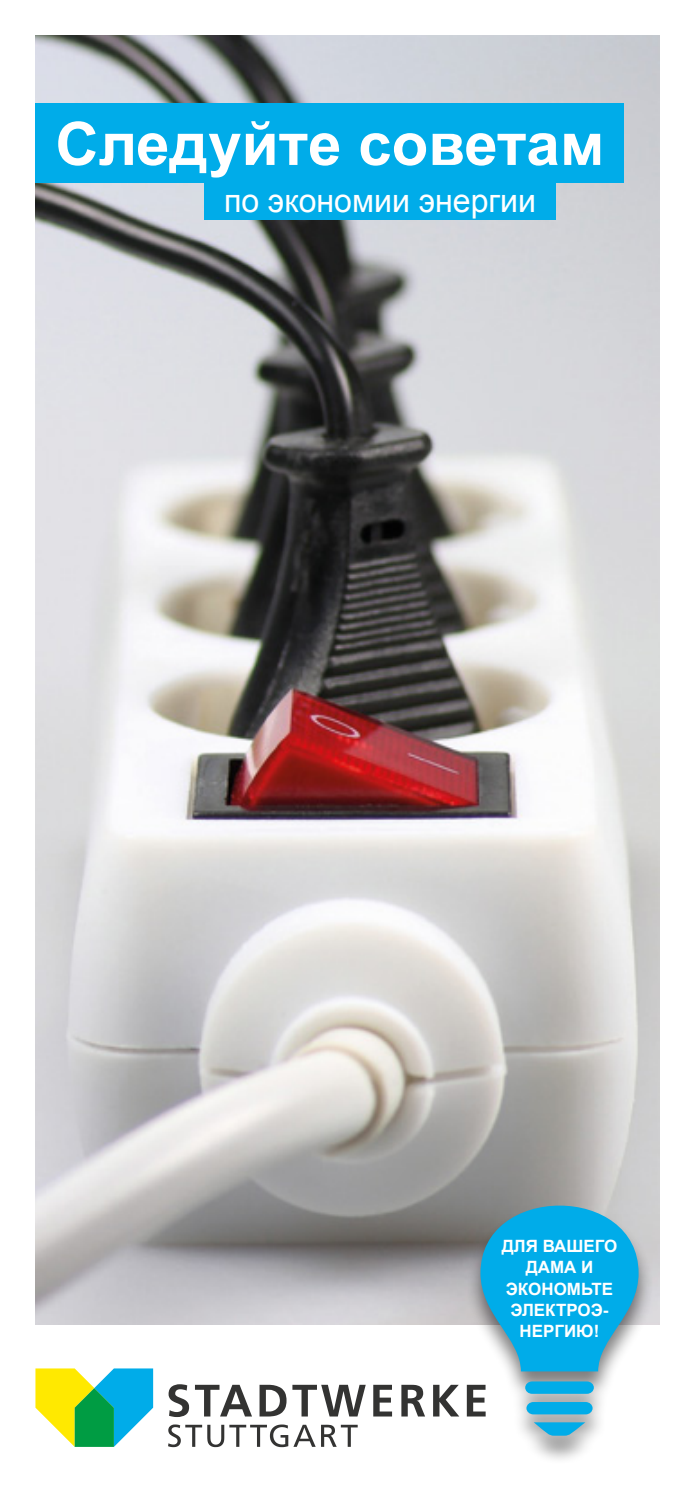
<style>
.page{position:relative;width:695px;height:1489px;background:#fff}
.page>*{position:absolute;margin:0;border:0;box-sizing:border-box;transform-origin:0 0}
.t1{font:700 60px "Arial";color:#fff}
.t2{font:32px "Arial";color:#fff}
.t3{font:700 17px/21.2px "Arial";color:#fff;text-align:center}
</style>
<div class="page">
<img style="left:35px;top:35px;width:624px;height:1289px">
<div style="left:35px;top:103px;width:589px;height:80px;background:#00ace9"></div>
<div style="left:204px;top:180px;width:352px;height:40px;background:#00ace9"></div>
<div style="left:465px;top:1204px;width:188px;height:260px;background:#000;opacity:.5"></div>
<svg style="left:526px;top:1401px;width:66px;height:13px"></svg>
<svg style="left:533px;top:1422px;width:52px;height:13px"></svg>
<svg style="left:525px;top:1381px;width:68px;height:12px"></svg>
<svg style="left:480px;top:1182px;width:158px;height:189px;background:#39aed7"></svg>
<svg style="left:168px;top:1424px;width:189px;height:22px"></svg>
<svg style="left:168px;top:1384px;width:317px;height:32px"></svg>
<svg style="left:35px;top:1368px;width:118px;height:78px"></svg>
<h1 class="t1" style="left:55px;top:104px;width:550px">Следуйте советам</h1>
<h2 class="t2" style="left:224px;top:180px;width:313px">по экономии энергии</h2>
<p class="t3" style="left:501px;top:1236px;width:117px">ДЛЯ ВАШЕГО<br>ДАМА И<br>ЭКОНОМЬТЕ<br>ЭЛЕКТРОЭ-<br>НЕРГИЮ!</p>
</div>
